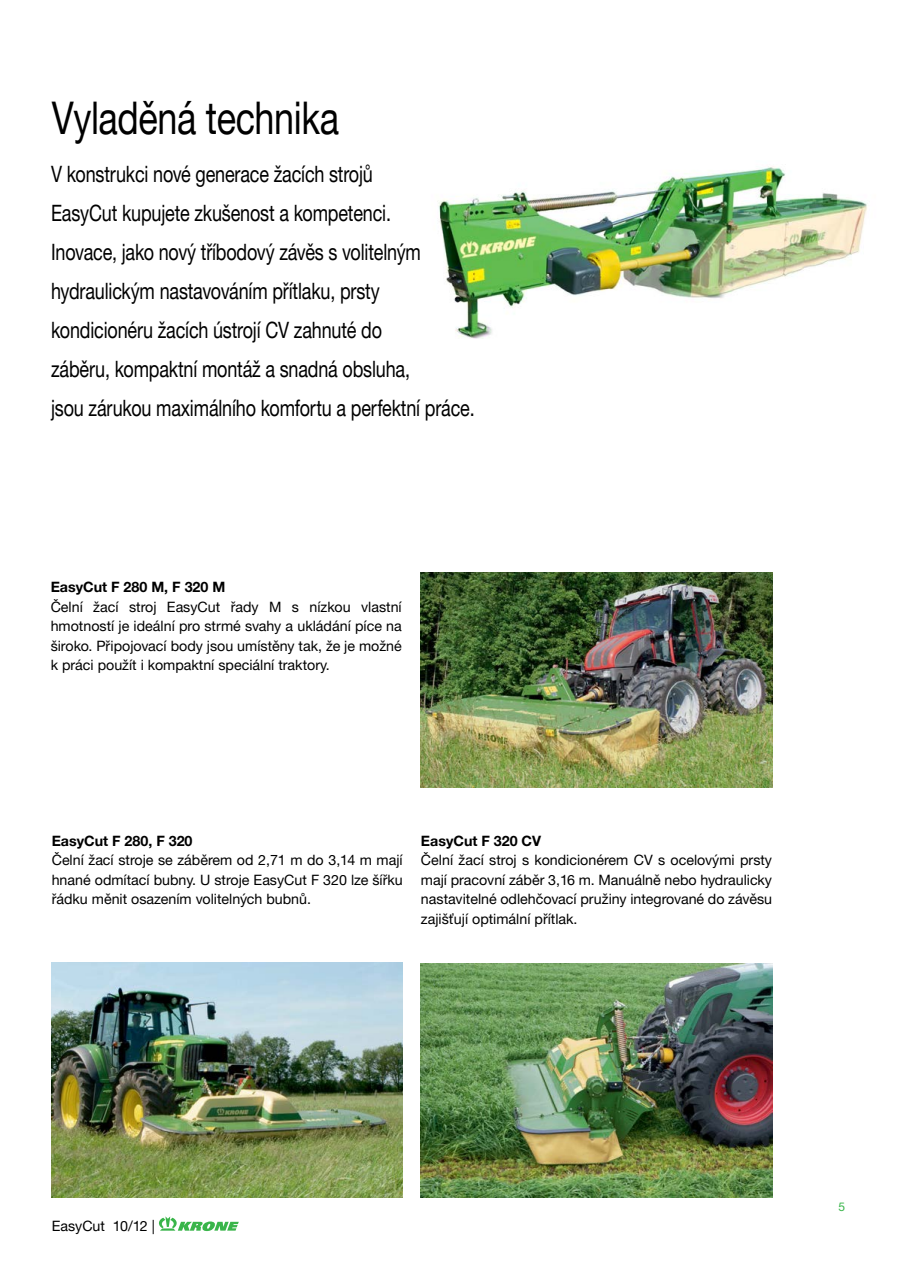
<style>
.page{position:relative;width:898px;height:1268px;background:#fff}
.page>*{position:absolute;margin:0;border:0;box-sizing:border-box;transform-origin:0 0}
.t1{font:45px "Helvetica Neue CE";letter-spacing:-.01em;color:#000;scale:.8 1}
.t2{font:22.5px/39px "Helvetica Neue CE";letter-spacing:-.01em;color:#000;scale:.8 1}
.t3{font:14.25px/19.5px "Helvetica Neue CE";color:#000;text-align:justify}
.t4{font:700 14.25px "Helvetica Neue CE";color:#000}
.t5{font:12px "Helvetica Neue LT";color:#39b54a}
</style>
<div class="page">
<img style="left:51px;top:962px;width:351px;height:234px">
<img style="left:421px;top:963px;width:350px;height:234px">
<img style="left:439px;top:166px;width:428px;height:173px">
<img style="left:421px;top:573px;width:350px;height:214px">
<svg style="left:159px;top:1216px;width:80px;height:14px"></svg>
<h1 class="t1" style="left:52px;top:90px;width:361px">Vyladěná technika</h1>
<p class="t2" style="left:51px;top:155px;width:531px">V konstrukci nové generace žacích strojů<br>EasyCut kupujete zkušenost a kompetenci.<br>Inovace, jako nový tříbodový závěs s volitelným hydraulickým nastavováním přítlaku, prsty kondicionéru žacích ústrojí CV zahnuté do<br>záběru, kompaktní montáž a snadná obsluha,<br>jsou zárukou maximálního komfortu a perfektní práce.</p>
<p class="t4" style="left:51px;top:578px;width:176px">EasyCut F 280 M, F 320 M</p>
<p class="t3" style="left:51px;top:596px;width:352px">Čelní žací stroj EasyCut řady M s nízkou vlastní hmotností je ideální pro strmé svahy a ukládání píce na široko. Připojovací body jsou umístěny tak, že je možné k práci použít i kompaktní speciální traktory.</p>
<p class="t4" style="left:52px;top:831px;width:142px">EasyCut F 280, F 320</p>
<p class="t3" style="left:52px;top:850px;width:352px">Čelní žací stroje se záběrem od 2,71 m do 3,14 m mají hnané odmítací bubny. U stroje EasyCut F 320 lze šířku řádku měnit osazením volitelných bubnů.</p>
<p class="t4" style="left:421px;top:831px;width:122px">EasyCut F 320 CV</p>
<p class="t3" style="left:421px;top:850px;width:352px">Čelní žací stroj s kondicionérem CV s ocelovými prsty mají pracovní záběr 3,16 m. Manuálně nebo hydraulicky nastavitelné odlehčovací pružiny integrované do závěsu zajišťují optimální přítlak.</p>
<p class="t3" style="left:52px;top:1215px;width:105px">EasyCut 10/12 |</p>
<p class="t5" style="left:838px;top:1198px;width:8px">5</p>
</div>
